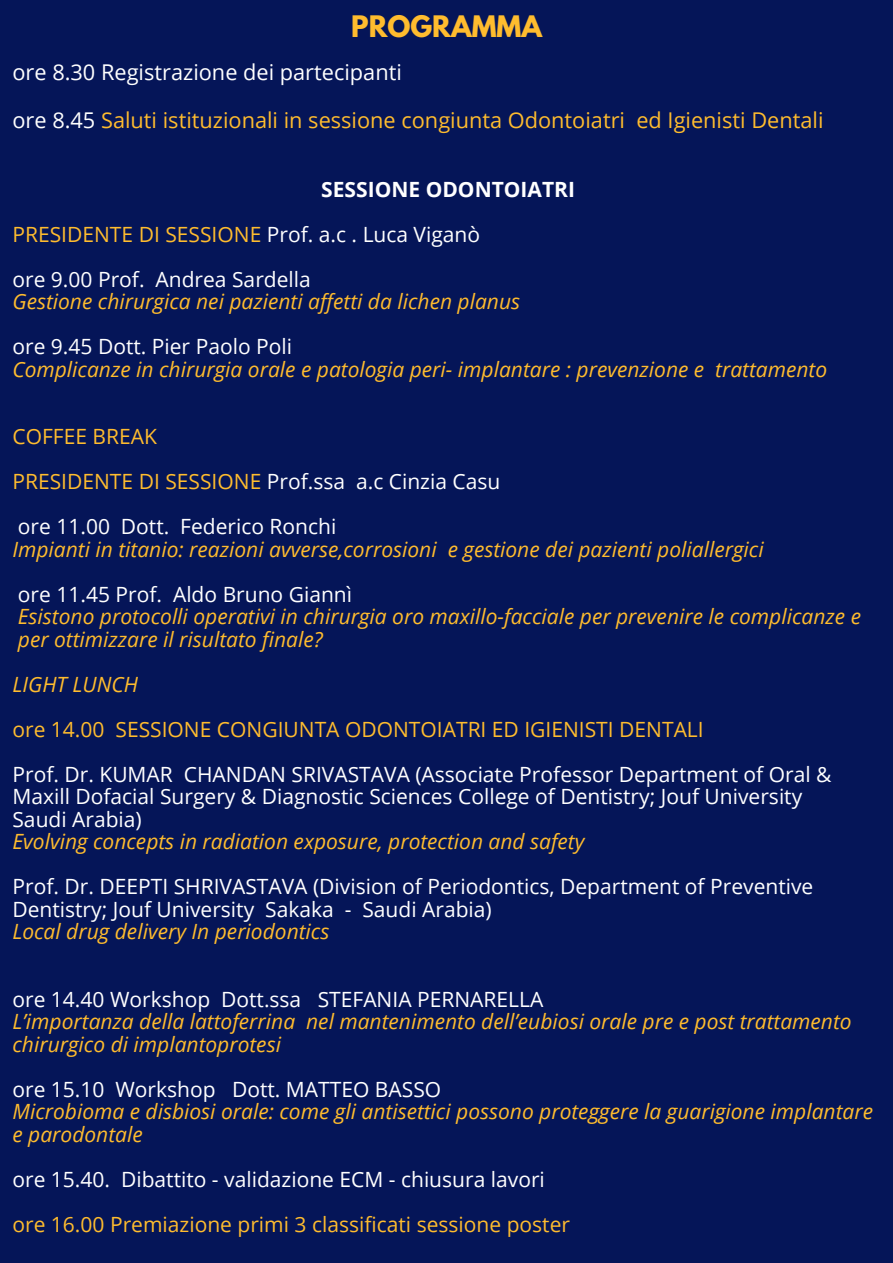
<style>
.page{position:relative;width:893px;height:1263px;background:#051558}
.page>*{position:absolute;margin:0;border:0;box-sizing:border-box;transform-origin:0 0}
.t1{font:700 26.25px "League Spartan";color:#ffbc2e}
.t2{font:21.75px "Open Sans";color:#ffbc2e}
.t3{font:21.75px "Open Sans";color:#fff}
.t4{font:italic 21px/22.5px "Open Sans";color:#ffbc2e}
.t5{font:21px/22.5px "Open Sans";color:#fff}
.t6{font:21px "Open Sans";color:#ffbc2e}
.t7{font:700 21px "Open Sans";color:#fff}
.s1{color:#fff}
.s2{color:#ffbc2e}
</style>
<div class="page">
<p class="t1" style="left:351px;top:13px;width:192px">PROGRAMMA</p>
<p class="t3" style="left:12px;top:57px;width:391px">ore 8.30 Registrazione dei partecipanti</p>
<p class="t2" style="left:12px;top:104px;width:812px"><span class="s1">ore 8.45</span> Saluti istituzionali in sessione congiunta Odontoiatri ed Igienisti Dentali</p>
<h2 class="t7" style="left:321px;top:174px;width:255px">SESSIONE ODONTOIATRI</h2>
<p class="t6" style="left:12px;top:219px;width:469px">PRESIDENTE DI SESSIONE <span class="s1">Prof. a.c . Luca Viganò</span></p>
<p class="t5" style="left:12px;top:267px;width:300px">ore 9.00 Prof. Andrea Sardella</p>
<p class="t4" style="left:12px;top:290px;width:509px">Gestione chirurgica nei pazienti affetti da lichen planus</p>
<p class="t5" style="left:12px;top:335px;width:281px">ore 9.45 Dott. Pier Paolo Poli</p>
<p class="t4" style="left:12px;top:357px;width:816px">Complicanze in chirurgia orale e patologia peri- implantare : prevenzione e trattamento</p>
<h3 class="t6" style="left:12px;top:422px;width:146px">COFFEE BREAK</h3>
<p class="t5" style="left:12px;top:470px;width:489px"><span class="s2">PRESIDENTE DI SESSIONE</span> Prof.ssa a.c Cinzia Casu</p>
<p class="t5" style="left:18px;top:515px;width:320px">ore 11.00 Dott. Federico Ronchi</p>
<p class="t4" style="left:12px;top:537px;width:752px">Impianti in titanio: reazioni avverse,corrosioni e gestione dei pazienti poliallergici</p>
<p class="t5" style="left:18px;top:582px;width:336px">ore 11.45 Prof. Aldo Bruno Giannì</p>
<p class="t4" style="left:18px;top:605px;width:844px">Esistono protocolli operativi in chirurgia oro maxillo-facciale per prevenire le complicanze e</p>
<p class="t4" style="left:18px;top:627px;width:306px">per ottimizzare il risultato finale?</p>
<h3 class="t4" style="left:12px;top:672px;width:127px">LIGHT LUNCH</h3>
<p class="t6" style="left:12px;top:714px;width:693px">ore 14.00 SESSIONE CONGIUNTA ODONTOIATRI ED IGIENISTI DENTALI</p>
<p class="t5" style="left:12px;top:762px;width:820px">Prof. Dr. KUMAR CHANDAN SRIVASTAVA (Associate Professor Department of Oral &amp;<br>Maxill Dofacial Surgery &amp; Diagnostic Sciences College of Dentistry; Jouf University</p>
<p class="t5" style="left:12px;top:807px;width:131px">Saudi Arabia)</p>
<p class="t4" style="left:12px;top:830px;width:573px">Evolving concepts in radiation exposure, protection and safety</p>
<p class="t5" style="left:12px;top:875px;width:802px">Prof. Dr. DEEPTI SHRIVASTAVA (Division of Periodontics, Department of Preventive<br>Dentistry; Jouf University Sakaka - Saudi Arabia)</p>
<p class="t4" style="left:12px;top:920px;width:318px">Local drug delivery In periodontics</p>
<p class="t5" style="left:12px;top:987px;width:532px">ore 14.40 Workshop Dott.ssa STEFANIA PERNARELLA</p>
<p class="t4" style="left:12px;top:1010px;width:840px">L’importanza della lattoferrina nel mantenimento dell’eubiosi orale pre e post trattamento chirurgico di implantoprotesi</p>
<p class="t5" style="left:12px;top:1077px;width:430px">ore 15.10 Workshop Dott. MATTEO BASSO</p>
<p class="t4" style="left:12px;top:1100px;width:862px">Microbioma e disbiosi orale: come gli antisettici possono proteggere la guarigione implantare e parodontale</p>
<p class="t5" style="left:12px;top:1167px;width:534px">ore 15.40. Dibattito - validazione ECM - chiusura lavori</p>
<p class="t6" style="left:12px;top:1209px;width:559px">ore 16.00 Premiazione primi 3 classificati sessione poster</p>
</div>
